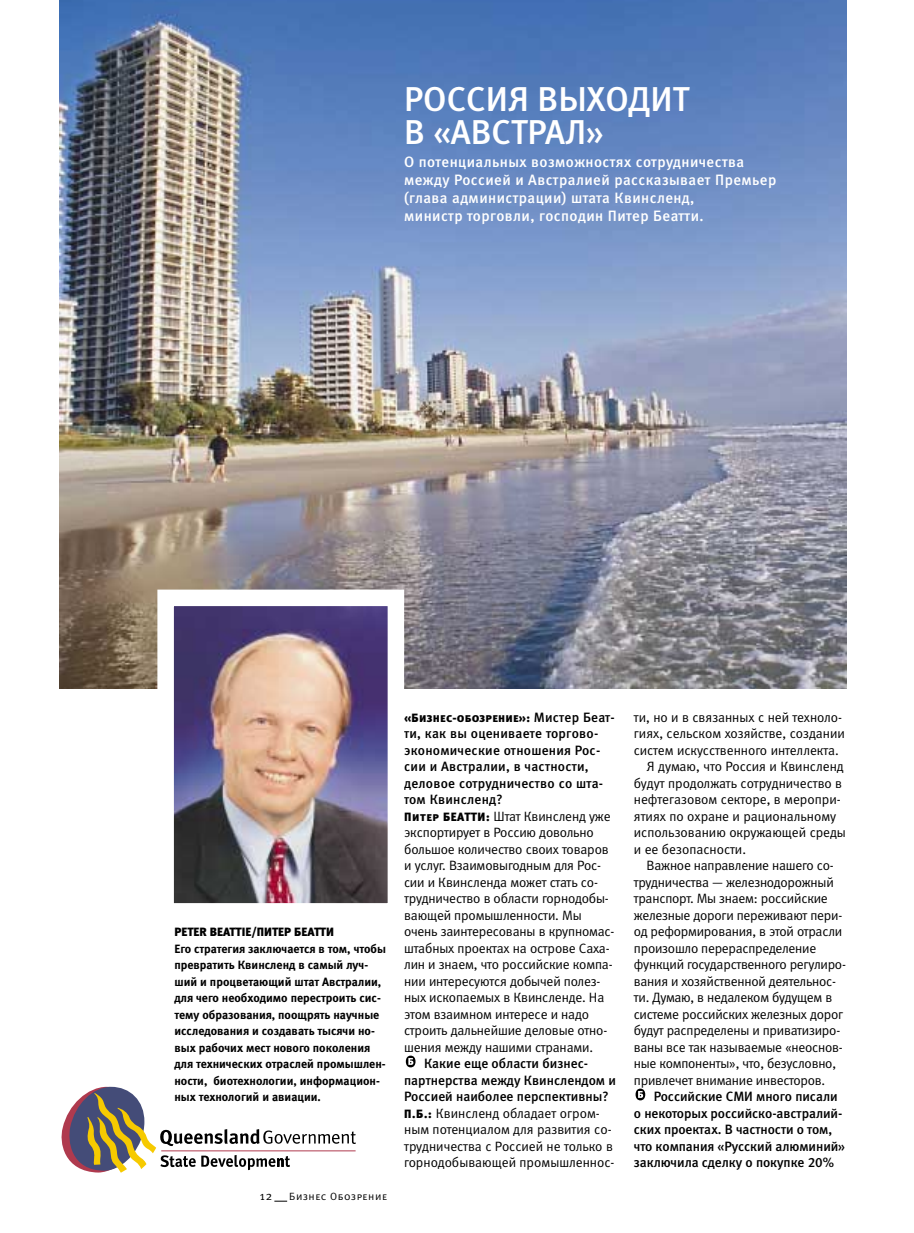
<style>
.page{position:relative;width:914px;height:1233px;background:#fff}
.page>*{position:absolute;margin:0;border:0;box-sizing:border-box;transform-origin:0 0}
.t1{font:34.5px/33px "Meta Medium LFC";color:#fff}
.t2{font:15px/18px "Meta Medium LFC";letter-spacing:.03em;color:#fff}
.t3{font:13.5px/16.5px "Meta Normal C";letter-spacing:-.01em;color:#000}
.t4{font:13.5px/16.5px "Meta Medium LFC";color:#000}
.t5{font:12px/16.5px "Meta Bold C";color:#000}
.t6{font:12px "Meta Black Caps C";letter-spacing:.015em;color:#000}
.t7{font:12px "Meta Black LFC";color:#000}
.t8{font:12px "Meta Normal C";color:#000}
.t9{font:10.5px "Meta Normal Caps C";letter-spacing:.055em;color:#000}
.s1{font-family:"Meta Medium LFC";font-size:13.5px}
.s2{font-family:"Meta Black Caps C";font-size:12px}
</style>
<div class="page">
<img style="left:60px;top:0;width:786px;height:689px">
<svg style="left:274px;top:1201px;width:13px;height:1px"></svg>
<svg style="left:406px;top:1056px;width:9px;height:11px"></svg>
<svg style="left:635px;top:1089px;width:10px;height:11px"></svg>
<img style="left:174px;top:607px;width:213px;height:296px">
<svg style="left:61px;top:1087px;width:295px;height:86px"></svg>
<hr style="left:161px;top:1150px;width:194px;height:1px;background:#af3a4e">
<h1 class="t1" style="left:404px;top:86px;width:286px">РОССИЯ ВЫХОДИТ<br>В «АВСТРАЛ»</h1>
<p class="t2" style="left:404px;top:154px;width:373px">О потенциальных возможностях сотрудничества между Россией и Австралией рассказывает Премьер (глава администрации) штата Квинсленд,<br>министр торговли, господин Питер Беатти.</p>
<p class="t7" style="left:174px;top:928px;width:161px">PETER BEATTIE/ПИТЕР БЕАТТИ</p>
<p class="t5" style="left:174px;top:941px;width:213px">Его стратегия заключается в том, чтобы превратить Квинсленд в самый луч&shy;ший и процветающий штат Австралии, для чего необходимо перестроить сис&shy;тему образования, поощрять научные исследования и создавать тысячи но&shy;вых рабочих мест нового поколения для технических отраслей промышлен&shy;ности, биотехнологии, информацион&shy;ных технологий и авиации.</p>
<p class="t8" style="left:260px;top:1192px;width:14px">12</p>
<p class="t9" style="left:289px;top:1190px;width:99px">Бизнес Обозрение</p>
<p class="t6" style="left:404px;top:710px;width:212px">«Бизнес-обозрение»: <span class="s1">Мистер Беат-</span></p>
<p class="t4" style="left:404px;top:727px;width:200px">ти, как вы оцениваете торгово&shy;экономические отношения Рос&shy;сии и Австралии, в частности, деловое сотрудничество со шта&shy;том Квинсленд?</p>
<p class="t3" style="left:404px;top:809px;width:212px"><span class="s2">Питер БЕАТТИ:</span> Штат Квинсленд уже экспортирует в Россию довольно большое количество своих товаров и услуг. Взаимовыгодным для Рос&shy;сии и Квинсленда может стать со&shy;трудничество в области горнодобы&shy;вающей промышленности. Мы очень заинтересованы в крупномас&shy;штабных проектах на острове Саха&shy;лин и знаем, что российские компа&shy;нии интересуются добычей полез&shy;ных ископаемых в Квинсленде. На этом взаимном интересе и надо строить дальнейшие деловые отно&shy;шения между нашими странами.</p>
<p class="t4" style="left:404px;top:1057px;width:213px;text-align:center">Какие еще области бизнес&shy;партнерства между Квинслендом и<br>Россией наиболее перспективны?</p>
<p class="t3" style="left:404px;top:1106px;width:212px"><span class="s2">П.Б.:</span> Квинсленд обладает огром&shy;ным потенциалом для развития со&shy;трудничества с Россией не только в горнодобывающей промышленнос-</p>
<p class="t3" style="left:634px;top:710px;width:210px">ти, но и в связанных с ней техноло-</p>
<p class="t3" style="left:634px;top:727px;width:213px">гиях, сельском хозяйстве, создании</p>
<p class="t3" style="left:634px;top:743px;width:206px">систем искусственного интеллекта.</p>
<p class="t3" style="left:646px;top:760px;width:199px">Я думаю, что Россия и Квинсленд</p>
<p class="t3" style="left:634px;top:776px;width:210px">будут продолжать сотрудничество в</p>
<p class="t3" style="left:634px;top:793px;width:208px">нефтегазовом секторе, в меропри-</p>
<p class="t3" style="left:634px;top:809px;width:204px">ятиях по охране и рациональному</p>
<p class="t3" style="left:634px;top:826px;width:213px">использованию окружающей среды</p>
<p class="t3" style="left:634px;top:842px;width:114px">и ее безопасности.</p>
<p class="t3" style="left:646px;top:859px;width:188px">Важное направление нашего со-</p>
<p class="t3" style="left:634px;top:875px;width:201px">трудничества — железнодорожный</p>
<p class="t3" style="left:634px;top:892px;width:195px">транспорт. Мы знаем: российские</p>
<p class="t3" style="left:634px;top:908px;width:210px">железные дороги переживают пери-</p>
<p class="t3" style="left:634px;top:925px;width:210px">од реформирования, в этой отрасли</p>
<p class="t3" style="left:634px;top:941px;width:184px">произошло перераспределение</p>
<p class="t3" style="left:634px;top:958px;width:213px">функций государственного регулиро-</p>
<p class="t3" style="left:634px;top:974px;width:204px">вания и хозяйственной деятельнос-</p>
<p class="t3" style="left:634px;top:991px;width:200px">ти. Думаю, в недалеком будущем в</p>
<p class="t3" style="left:634px;top:1007px;width:211px">системе российских железных дорог</p>
<p class="t3" style="left:634px;top:1024px;width:208px">будут распределены и приватизиро-</p>
<p class="t3" style="left:634px;top:1040px;width:210px">ваны все так называемые «неоснов-</p>
<p class="t3" style="left:634px;top:1057px;width:204px">ные компоненты», что, безусловно,</p>
<p class="t3" style="left:634px;top:1073px;width:193px">привлечет внимание инвесторов.</p>
<p class="t4" style="left:634px;top:1090px;width:213px;text-indent:20px">Российские СМИ много писали о некоторых российско-австралий&shy;ских проектах. В частности о том, что компания «Русский алюминий» заключила сделку о покупке 20%</p>
</div>
